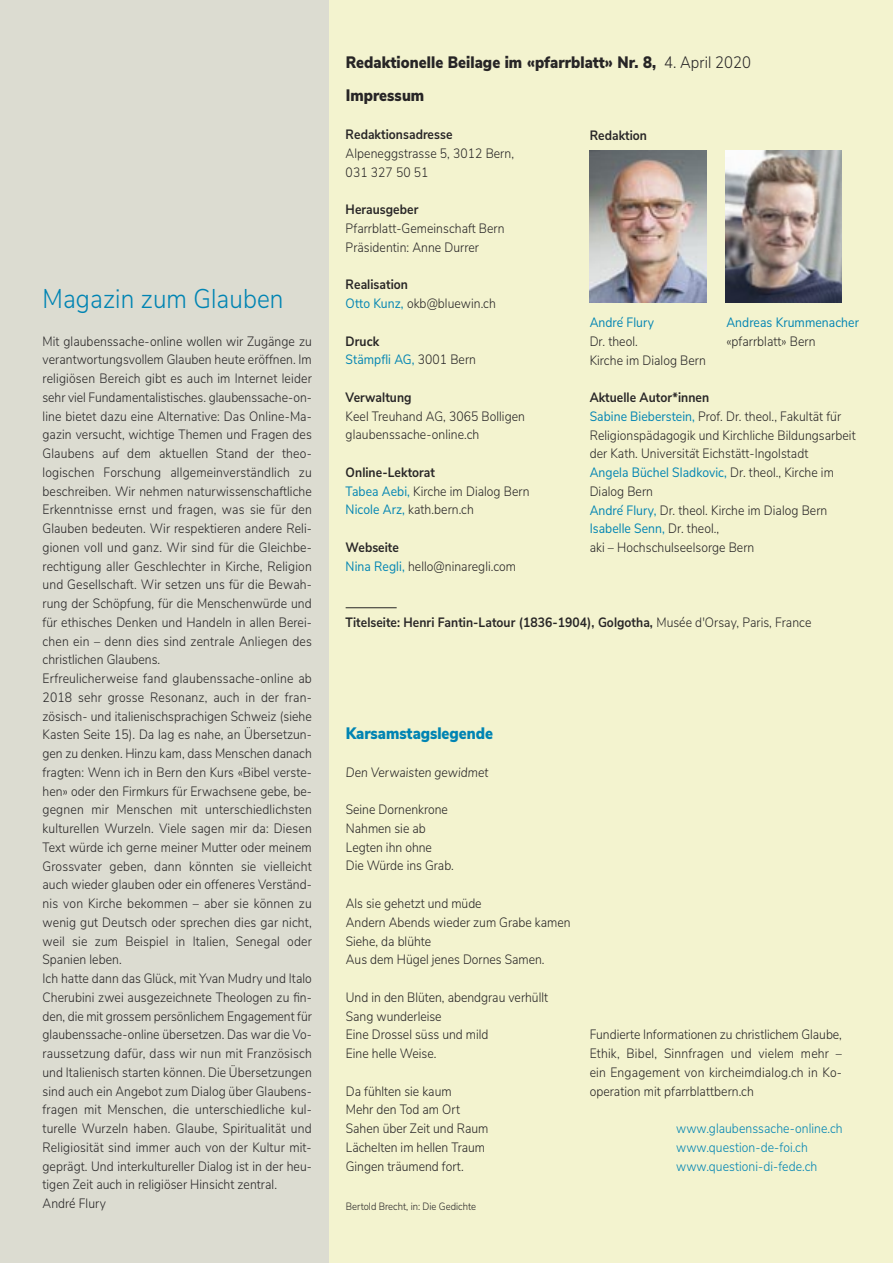
<style>
.page{position:relative;width:893px;height:1263px;background:#f3f3cf}
.page>*{position:absolute;margin:0;border:0;box-sizing:border-box;transform-origin:0 0}
.t1{font:300 27px "Nunito Sans";letter-spacing:.005em;color:#0084b3;scale:.9 1}
.t2{font:900 16.5px "Nunito Sans";letter-spacing:.005em;color:#272526;scale:.9 1}
.t3{font:900 16.5px "Nunito Sans";color:#0084b3;scale:.9 1}
.t4{font:300 13.5px/18.8px "Nunito Sans";letter-spacing:.005em;color:#272526;text-align:justify;scale:.9 1}
.t5{font:700 13.5px "Nunito Sans";letter-spacing:.005em;color:#272526;scale:.9 1}
.t6{font:13.5px "Nunito Sans";letter-spacing:.005em;color:#0084b3;scale:.9 1}
.t7{font:300 13.5px/18.8px "Nunito Sans";letter-spacing:.005em;color:#0084b3;scale:.9 1}
.t8{font:italic 300 13.5px "Nunito Sans";color:#272526;scale:.9 1}
.t9{font:300 10.5px "Nunito Sans";color:#272526;scale:.9 1}
.s1{font-weight:300}
.s2{font-weight:400;color:#0084b3}
.s3{font-weight:300;color:#272526}
</style>
<div class="page">
<div style="left:0;top:0;width:329px;height:1263px;background:#dcdcd1"></div>
<img style="left:590px;top:150px;width:117px;height:152px">
<img style="left:725px;top:150px;width:117px;height:152px">
<hr style="left:346px;top:607px;width:51px;height:1px;background:#272526">
<p class="t1" style="left:43px;top:289px;width:269px">Magazin zum Glauben</p>
<p class="t4" style="left:43px;top:333px;width:301px">Mit glaubenssache-online wollen wir Zugänge zu verantwortungsvollem Glauben heute eröffnen. Im religiösen Bereich gibt es auch im Internet leider sehr viel Fundamentalistisches. glaubenssache-on&shy;line bietet dazu eine Alternative: Das Online-Ma&shy;gazin versucht, wichtige Themen und Fragen des Glaubens auf dem aktuellen Stand der theo&shy;logischen Forschung allgemeinverständlich zu beschreiben. Wir nehmen naturwissenschaftliche Erkenntnisse ernst und fragen, was sie für den Glauben bedeuten. Wir respektieren andere Reli&shy;gionen voll und ganz. Wir sind für die Gleichbe&shy;rechtigung aller Geschlechter in Kirche, Religion und Gesellschaft. Wir setzen uns für die Bewah&shy;rung der Schöpfung, für die Menschenwürde und für ethisches Denken und Handeln in allen Berei&shy;chen ein – denn dies sind zentrale Anliegen des christlichen Glaubens.</p>
<p class="t4" style="left:43px;top:670px;width:301px">Erfreulicherweise fand glaubenssache-online ab 2018 sehr grosse Resonanz, auch in der fran&shy;zösisch- und italienischsprachigen Schweiz (siehe Kasten Seite 15). Da lag es nahe, an Übersetzun&shy;gen zu denken. Hinzu kam, dass Menschen danach fragten: Wenn ich in Bern den Kurs «Bibel verste&shy;hen» oder den Firmkurs für Erwachsene gebe, be&shy;gegnen mir Menschen mit unterschiedlichsten kulturellen Wurzeln. Viele sagen mir da: Diesen Text würde ich gerne meiner Mutter oder meinem Grossvater geben, dann könnten sie vielleicht auch wieder glauben oder ein offeneres Verständ&shy;nis von Kirche bekommen – aber sie können zu wenig gut Deutsch oder sprechen dies gar nicht, weil sie zum Beispiel in Italien, Senegal oder Spanien leben.</p>
<p class="t4" style="left:43px;top:970px;width:301px">Ich hatte dann das Glück, mit Yvan Mudry und Italo Cherubini zwei ausgezeichnete Theologen zu fin&shy;den, die mit grossem persönlichem Engagement für glaubenssache-online übersetzen. Das war die Vo&shy;raussetzung dafür, dass wir nun mit Französisch und Italienisch starten können. Die Übersetzungen sind auch ein Angebot zum Dialog über Glaubens&shy;fragen mit Menschen, die unterschiedliche kul&shy;turelle Wurzeln haben. Glaube, Spiritualität und Religiosität sind immer auch von der Kultur mit&shy;geprägt. Und interkultureller Dialog ist in der heu&shy;tigen Zeit auch in religiöser Hinsicht zentral.</p>
<p class="t4" style="left:43px;top:1195px;width:72px">André Flury</p>
<p class="t2" style="left:346px;top:56px;width:452px">Redaktionelle Beilage im «pfarrblatt» Nr. 8, <span class="s1">4. April 2020</span></p>
<p class="t2" style="left:346px;top:89px;width:89px">Impressum</p>
<p class="t5" style="left:346px;top:130px;width:120px">Redaktionsadresse</p>
<p class="t4" style="left:346px;top:145px;width:189px">Alpeneggstrasse 5, 3012 Bern,</p>
<p class="t4" style="left:346px;top:164px;width:94px">031 327 50 51</p>
<p class="t5" style="left:346px;top:205px;width:82px">Herausgeber</p>
<p class="t4" style="left:346px;top:220px;width:178px">Pfarrblatt-Gemeinschaft Bern</p>
<p class="t4" style="left:346px;top:239px;width:150px">Präsidentin: Anne Durrer</p>
<p class="t5" style="left:346px;top:280px;width:71px">Realisation</p>
<p class="t4" style="left:346px;top:295px;width:168px"><span class="s2">Otto Kunz,</span> okb@bluewin.ch</p>
<p class="t5" style="left:346px;top:336px;width:39px">Druck</p>
<p class="t6" style="left:346px;top:355px;width:146px">Stämpfli AG, <span class="s3">3001 Bern</span></p>
<p class="t5" style="left:346px;top:392px;width:75px">Verwaltung</p>
<p class="t4" style="left:346px;top:408px;width:201px">Keel Treuhand AG, 3065 Bolligen</p>
<p class="t4" style="left:346px;top:426px;width:150px">glaubenssache-online.ch</p>
<p class="t5" style="left:346px;top:467px;width:101px">Online-Lektorat</p>
<p class="t4" style="left:346px;top:483px;width:206px"><span class="s2">Tabea Aebi,</span> Kirche im Dialog Bern</p>
<p class="t4" style="left:346px;top:501px;width:144px"><span class="s2">Nicole Arz,</span> kath.bern.ch</p>
<p class="t5" style="left:346px;top:542px;width:61px">Webseite</p>
<p class="t4" style="left:346px;top:558px;width:191px"><span class="s2">Nina Regli,</span> hello@ninaregli.com</p>
<p class="t5" style="left:590px;top:130px;width:65px">Redaktion</p>
<p class="t6" style="left:590px;top:318px;width:73px">André Flury</p>
<p class="t6" style="left:726px;top:318px;width:149px">Andreas Krummenacher</p>
<p class="t4" style="left:590px;top:333px;width:55px">Dr. theol.</p>
<p class="t4" style="left:726px;top:333px;width:100px">«pfarrblatt» Bern</p>
<p class="t4" style="left:590px;top:352px;width:131px">Kirche im Dialog Bern</p>
<p class="t5" style="left:590px;top:393px;width:134px">Aktuelle Autor*innen</p>
<p class="t4" style="left:590px;top:408px;width:281px"><span class="s2">Sabine Bieberstein,</span> Prof. Dr. theol., Fakultät für</p>
<p class="t4" style="left:590px;top:427px;width:297px">Religionspädagogik und Kirchliche Bildungsarbeit</p>
<p class="t4" style="left:590px;top:445px;width:244px">der Kath. Universität Eichstätt-Ingolstadt</p>
<p class="t6" style="left:590px;top:468px;width:273px">Angela Büchel Sladkovic, <span class="s3">Dr. theol., Kirche im</span></p>
<p class="t4" style="left:590px;top:483px;width:72px">Dialog Bern</p>
<p class="t4" style="left:590px;top:502px;width:266px"><span class="s2">André Flury,</span> Dr. theol. Kirche im Dialog Bern</p>
<p class="t6" style="left:590px;top:524px;width:145px">Isabelle Senn, <span class="s3">Dr. theol.,</span></p>
<p class="t4" style="left:590px;top:539px;width:184px">aki – Hochschulseelsorge Bern</p>
<p class="t5" style="left:346px;top:617px;width:519px">Titelseite: Henri Fantin-Latour (1836-1904), Golgotha, <span class="s1">Musée d'Orsay, Paris, France</span></p>
<p class="t3" style="left:346px;top:727px;width:165px">Karsamstagslegende</p>
<p class="t8" style="left:346px;top:767px;width:160px">Den Verwaisten gewidmet</p>
<p class="t4" style="left:346px;top:801px;width:115px">Seine Dornenkrone</p>
<p class="t4" style="left:346px;top:820px;width:90px">Nahmen sie ab</p>
<p class="t4" style="left:346px;top:839px;width:97px">Legten ihn ohne</p>
<p class="t4" style="left:346px;top:857px;width:121px">Die Würde ins Grab.</p>
<p class="t4" style="left:346px;top:895px;width:152px">Als sie gehetzt und müde</p>
<p class="t4" style="left:346px;top:914px;width:251px">Andern Abends wieder zum Grabe kamen</p>
<p class="t4" style="left:346px;top:933px;width:96px">Siehe, da blühte</p>
<p class="t4" style="left:346px;top:951px;width:222px">Aus dem Hügel jenes Dornes Samen.</p>
<p class="t4" style="left:346px;top:989px;width:226px">Und in den Blüten, abendgrau verhüllt</p>
<p class="t4" style="left:346px;top:1008px;width:108px">Sang wunderleise</p>
<p class="t4" style="left:346px;top:1026px;width:160px">Eine Drossel süss und mild</p>
<p class="t4" style="left:346px;top:1045px;width:102px">Eine helle Weise.</p>
<p class="t4" style="left:346px;top:1083px;width:119px">Da fühlten sie kaum</p>
<p class="t4" style="left:346px;top:1101px;width:128px">Mehr den Tod am Ort</p>
<p class="t4" style="left:346px;top:1120px;width:160px">Sahen über Zeit und Raum</p>
<p class="t4" style="left:346px;top:1139px;width:156px">Lächelten im hellen Traum</p>
<p class="t4" style="left:346px;top:1158px;width:132px">Gingen träumend fort.</p>
<p class="t9" style="left:346px;top:1202px;width:146px">Bertold Brecht, in: Die Gedichte</p>
<p class="t4" style="left:590px;top:1026px;width:282px">Fundierte Informationen zu christlichem Glaube, Ethik, Bibel, Sinnfragen und vielem mehr – ein Engagement von kircheimdialog.ch in Ko&shy;operation mit pfarrblattbern.ch</p>
<p class="t7" style="left:676px;top:1120px;width:187px">www.glaubenssache-online.ch</p>
<p class="t7" style="left:676px;top:1139px;width:158px">www.question-de-foi.ch www.questioni-di-fede.ch</p>
</div>
